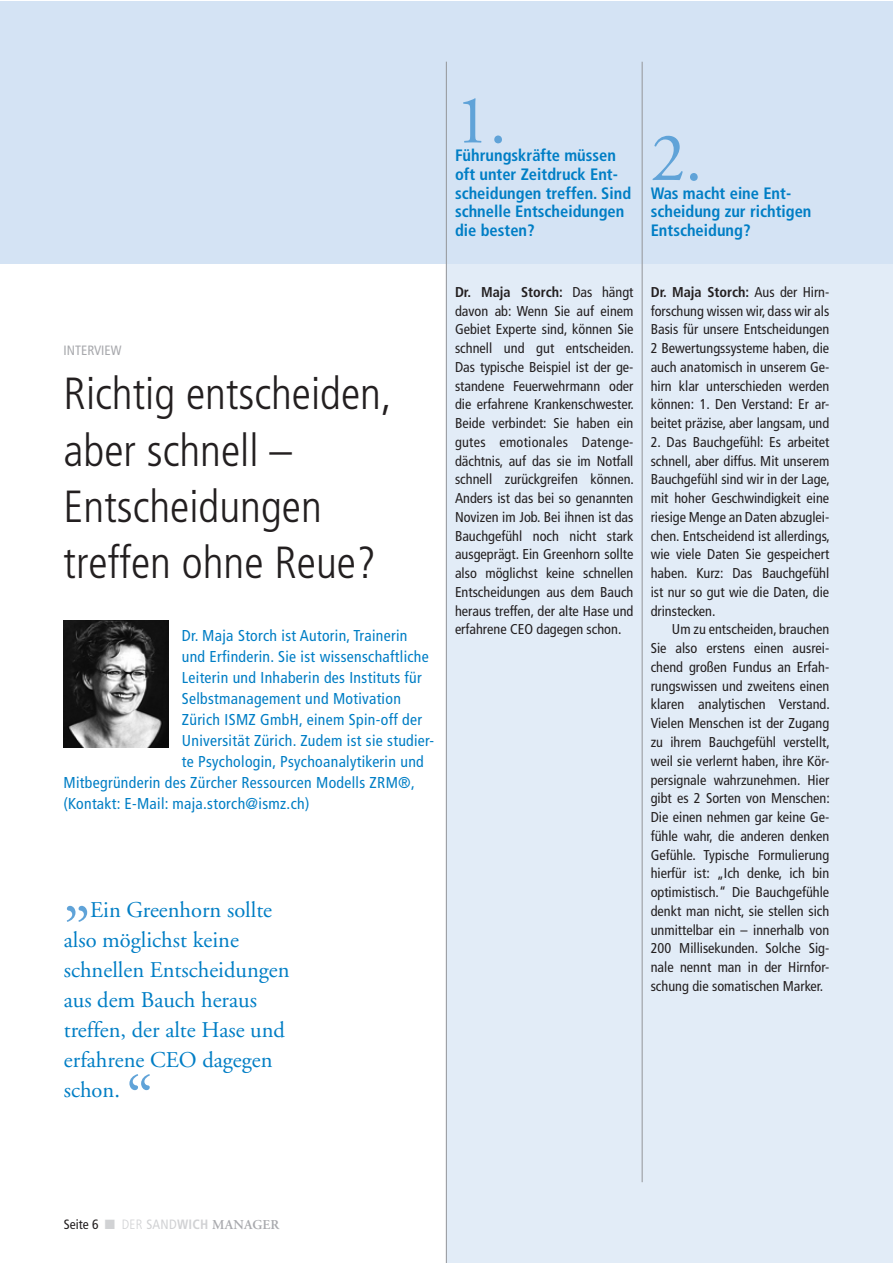
<style>
.page{position:relative;width:893px;height:1263px;background:#fff}
.page>*{position:absolute;margin:0;border:0;box-sizing:border-box;transform-origin:0 0}
.t1{font:69px "Adobe Garamond";color:#60a3d8}
.t2{font:300 condensed 45px/56.2px "Frutiger";color:#231f20}
.t3{font:22.5px/30px "Adobe Garamond";color:#007ec5}
.t4{font:700 condensed 16.5px/18.8px "Frutiger";color:#007ec5}
.t5{font:condensed 15.75px "Frutiger";letter-spacing:.02em;color:#007ec5}
.t6{font:condensed 14.25px/18.8px "Frutiger";color:#231f20;text-align:justify}
.t7{font:600 13.5px "Adobe Garamond";letter-spacing:.01em;color:#a8a9ad}
.t8{font:condensed 13.5px "Frutiger";color:#a8a9ad}
.t9{font:condensed 13.5px "Frutiger";color:#231f20}
.s1{font-weight:700}
.s2{font-family:"Frutiger";font-weight:300;font-stretch:condensed;color:#d1d2d4}
.s3{font-family:"Frutiger";font-weight:400;font-stretch:condensed;color:#d1d2d4}
.s4{font-family:"Frutiger";font-weight:700;font-stretch:condensed;color:#d1d2d4}
</style>
<div class="page">
<div style="left:447px;top:264px;width:445px;height:999px;background:#e2ecf7"></div>
<div style="left:0;top:1px;width:892px;height:263px;background:#d4e3f4"></div>
<img style="left:64px;top:621px;width:104px;height:126px">
<hr style="left:642px;top:62px;width:1px;height:1120px;background:#939598">
<hr style="left:446px;top:62px;width:1px;height:1201px;background:#939598">
<p class="t8" style="left:64px;top:342px;width:59px">INTERVIEW</p>
<h2 class="t2" style="left:64px;top:366px;width:330px">Richtig entscheiden, aber schnell –<br>Entscheidungen treffen ohne Reue?</h2>
<p class="t5" style="left:182px;top:627px;width:227px">Dr. Maja Storch ist Autorin, Trainerin</p>
<p class="t5" style="left:182px;top:648px;width:248px">und Erfinderin. Sie ist wissenschaftliche</p>
<p class="t5" style="left:182px;top:669px;width:242px">Leiterin und Inhaberin des Instituts für</p>
<p class="t5" style="left:182px;top:690px;width:221px">Selbstmanagement und Motivation</p>
<p class="t5" style="left:182px;top:711px;width:242px">Zürich ISMZ GmbH, einem Spin-off der</p>
<p class="t5" style="left:182px;top:732px;width:254px">Universität Zürich. Zudem ist sie studier-</p>
<p class="t5" style="left:182px;top:753px;width:243px">te Psychologin, Psychoanalytikerin und</p>
<p class="t5" style="left:64px;top:774px;width:353px">Mitbegründerin des Zürcher Ressourcen Modells ZRM®,</p>
<p class="t5" style="left:64px;top:795px;width:247px">(Kontakt: E-Mail: maja.storch@ismz.ch)</p>
<h3 class="t3" style="left:64px;top:896px;width:227px;text-indent:26px">Ein Greenhorn sollte also möglichst keine schnellen Entscheidungen aus dem Bauch heraus treffen, der alte Hase und erfahrene CEO dagegen schon.</h3>
<h1 class="t1" style="left:64px;top:854px;width:28px">„</h1>
<h1 class="t1" style="left:126px;top:1064px;width:29px">“</h1>
<h1 class="t1" style="left:455px;top:84px;width:53px">1.</h1>
<p class="t4" style="left:455px;top:146px;width:178px">Führungskräfte müssen oft unter Zeitdruck Ent&shy;scheidungen treffen. Sind schnelle Entscheidungen die besten?</p>
<h1 class="t1" style="left:651px;top:121px;width:53px">2.</h1>
<p class="t4" style="left:651px;top:184px;width:162px">Was macht eine Ent&shy;scheidung zur richtigen<br>Entscheidung?</p>
<p class="t6" style="left:455px;top:283px;width:181px"><span class="s1">Dr. Maja Storch:</span> Das hängt davon ab: Wenn Sie auf einem Gebiet Experte sind, können Sie schnell und gut entscheiden.<br>Das typische Beispiel ist der ge&shy;standene Feuerwehrmann oder die erfahrene Krankenschwester.<br>Beide verbindet: Sie haben ein gutes emotionales Datenge&shy;dächtnis, auf das sie im Notfall schnell zurückgreifen können.<br>Anders ist das bei so genannten Novizen im Job. Bei ihnen ist das Bauchgefühl noch nicht stark ausgeprägt. Ein Greenhorn sollte also möglichst keine schnellen Entscheidungen aus dem Bauch heraus treffen, der alte Hase und erfahrene CEO dagegen schon.</p>
<p class="t6" style="left:651px;top:283px;width:180px"><span class="s1">Dr. Maja Storch:</span> Aus der Hirn&shy;forschung wissen wir, dass wir als Basis für unsere Entscheidungen 2 Bewertungssysteme haben, die auch anatomisch in unserem Ge&shy;hirn klar unterschieden werden können: 1. Den Verstand: Er ar&shy;beitet präzise, aber langsam, und</p>
<p class="t6" style="left:651px;top:433px;width:181px">2. Das Bauchgefühl: Es arbeitet schnell, aber diffus. Mit unserem Bauchgefühl sind wir in der Lage, mit hoher Geschwindigkeit eine riesige Menge an Daten abzuglei&shy;chen. Entscheidend ist allerdings, wie viele Daten Sie gespeichert haben. Kurz: Das Bauchgefühl ist nur so gut wie die Daten, die drinstecken.</p>
<p class="t6" style="left:651px;top:620px;width:181px;text-indent:21px">Um zu entscheiden, brauchen Sie also erstens einen ausrei&shy;chend großen Fundus an Erfah&shy;rungswissen und zweitens einen klaren analytischen Verstand.<br>Vielen Menschen ist der Zugang zu ihrem Bauchgefühl verstellt, weil sie verlernt haben, ihre Kör&shy;persignale wahrzunehmen. Hier gibt es 2 Sorten von Menschen:<br>Die einen nehmen gar keine Ge&shy;fühle wahr, die anderen denken Gefühle. Typische Formulierung hierfür ist: „Ich denke, ich bin optimistisch.“ Die Bauchgefühle denkt man nicht, sie stellen sich unmittelbar ein – innerhalb von 200 Millisekunden. Solche Sig&shy;nale nennt man in der Hirnfor&shy;schung die somatischen Marker.</p>
<p class="t9" style="left:64px;top:1217px;width:36px">Seite 6</p>
<p class="t7" style="left:122px;top:1217px;width:159px"><span class="s2">DER</span> <span class="s3">SAND</span><span class="s4">WICH</span> MANAGER</p>
</div>
